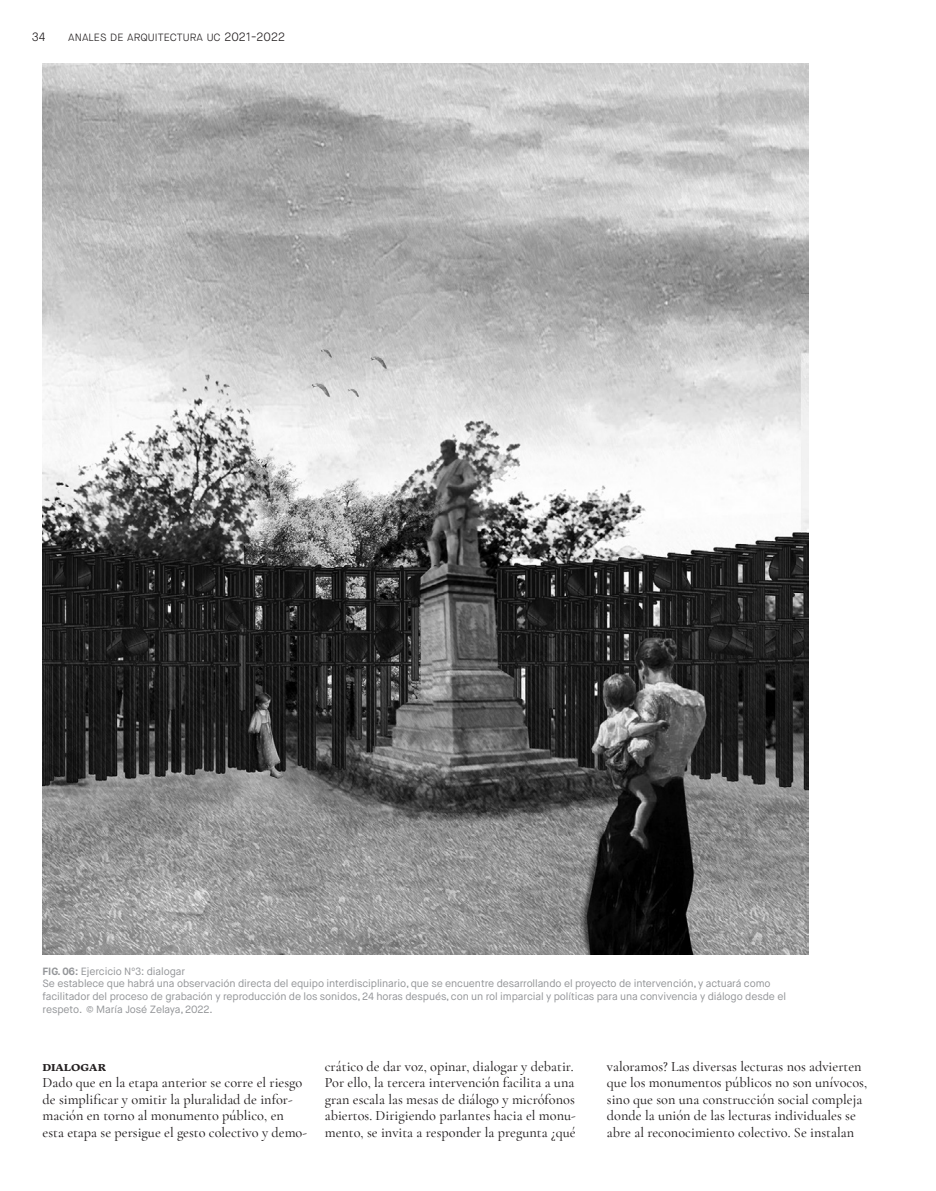
<style>
.page{position:relative;width:936px;height:1191px;background:#fff}
.page>*{position:absolute;margin:0;border:0;box-sizing:border-box;transform-origin:0 0}
._04_-_TEXTO_GENERAL{font:500 14.25px/16.5px "Cormorant Garamond";color:#231f20}
._04_-_TEXTO_GENERAL-2{font:700 13.5px "GT Sectra";color:#231f20}
.t1{font:300 12px "Maison Neue";color:#231f20}
._05_-_PIE_DE_FOTO{font:10.5px/12.6px "Maison Neue";letter-spacing:-.01em;color:#939598}
.t2{font:300 10.5px "Maison Neue";color:#231f20}
.s1{font-size:12px}
.s2{font-weight:700}
</style>
<div class="page">
<img style="left:43px;top:64px;width:765px;height:890px">
<p class="t1" style="left:32px;top:29px;width:15px">34</p>
<p class="t2" style="left:68px;top:31px;width:218px">ANALES DE ARQUITECTURA UC <span class="s1">2021-2022</span></p>
<p class="_05_-_PIE_DE_FOTO" style="left:43px;top:965px;width:144px"><span class="s2">FIG</span><span class="s2">.</span> <span class="s2">06:</span> Ejercicio Nº3: dialogar</p>
<p class="_05_-_PIE_DE_FOTO" style="left:43px;top:977px;width:745px">Se establece que habrá una observación directa del equipo interdisciplinario, que se encuentre desarrollando el proyecto de intervención, y actuará como facilitador del proceso de grabación y reproducción de los sonidos, 24 horas después, con un rol imparcial y políticas para una convivencia y diálogo desde el respeto. © María José Zelaya, 2022.</p>
<p class="_04_-_TEXTO_GENERAL-2" style="left:43px;top:1057px;width:65px">dialogar</p>
<p class="_04_-_TEXTO_GENERAL" style="left:43px;top:1074px;width:266px">Dado que en la etapa anterior se corre el riesgo de simplificar y omitir la pluralidad de infor&shy;mación en torno al monumento público, en esta etapa se persigue el gesto colectivo y demo-</p>
<p class="_04_-_TEXTO_GENERAL" style="left:325px;top:1057px;width:252px">crático de dar voz, opinar, dialogar y debatir.<br>Por ello, la tercera intervención facilita a una gran escala las mesas de diálogo y micrófonos abiertos. Dirigiendo parlantes hacia el monu&shy;mento, se invita a responder la pregunta ¿qué</p>
<p class="_04_-_TEXTO_GENERAL" style="left:607px;top:1057px;width:262px">valoramos? Las diversas lecturas nos advierten que los monumentos públicos no son unívocos, sino que son una construcción social compleja donde la unión de las lecturas individuales se abre al reconocimiento colectivo. Se instalan</p>
</div>
